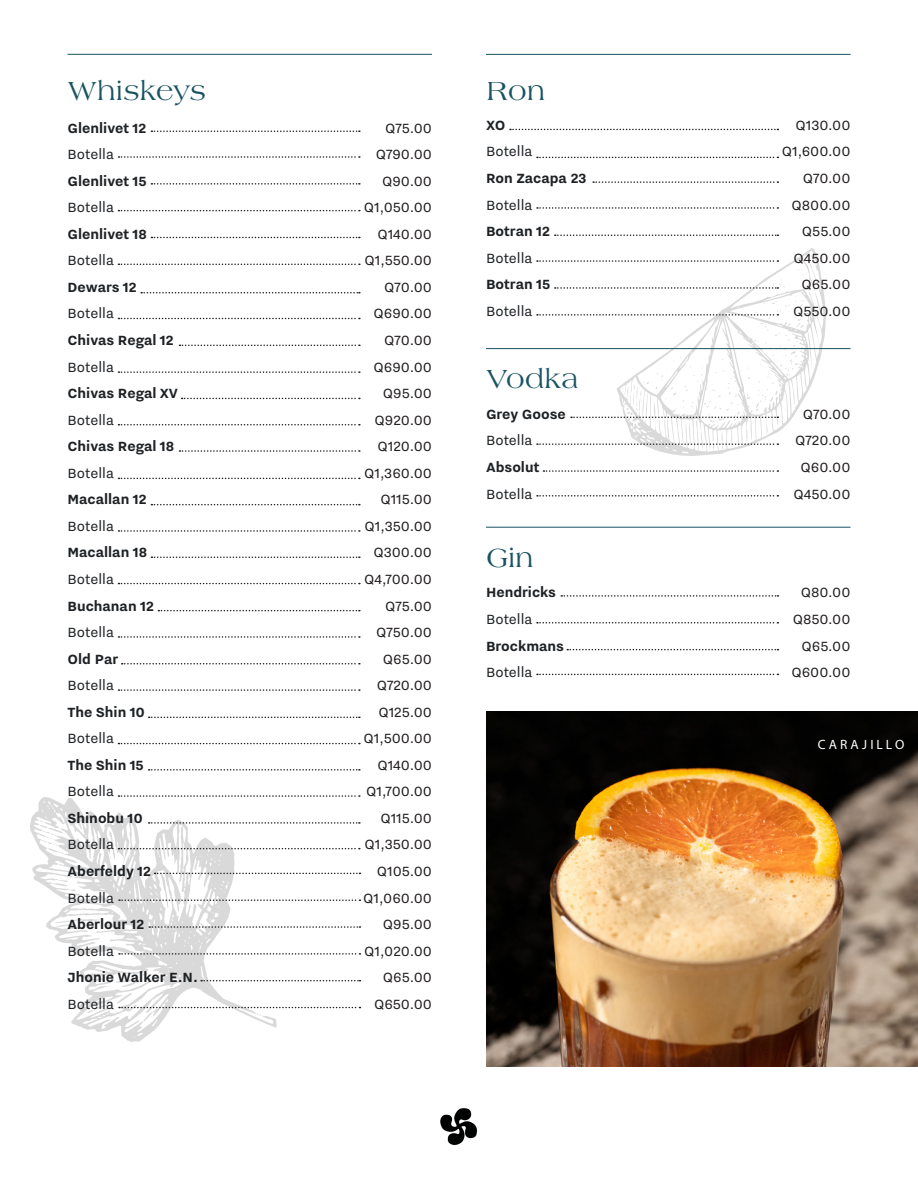
<style>
.page{position:relative;width:918px;height:1188px;background:#fff}
.page>*{position:absolute;margin:0;border:0;box-sizing:border-box;transform-origin:0 0}
.t1{font:27px "Americana TOT";color:#195362}
.t2{font:16.5px "Nitti Grotesk";color:#231f20}
.t3{font:700 16.5px "Nitti Grotesk";color:#1f2225}
.t4{font:16.5px "Nitti Grotesk";color:#1f2225}
.t5{font:13.5px "Myriad Pro";letter-spacing:.225em;color:#fff}
</style>
<div class="page">
<svg style="left:656px;top:248px;width:172px;height:208px"></svg>
<svg style="left:30px;top:797px;width:247px;height:245px"></svg>
<svg style="left:143px;top:970px;width:10px;height:5px"></svg>
<svg style="left:116px;top:974px;width:21px;height:13px"></svg>
<svg style="left:54px;top:919px;width:48px;height:8px"></svg>
<svg style="left:52px;top:880px;width:24px;height:12px"></svg>
<svg style="left:39px;top:820px;width:25px;height:34px"></svg>
<img style="left:438px;top:1106px;width:42px;height:42px;border-radius:21px">
<svg style="left:555px;top:234px;width:223px;height:2px"></svg>
<svg style="left:537px;top:255px;width:278px;height:34px"></svg>
<svg style="left:537px;top:296px;width:271px;height:154px"></svg>
<hr style="left:486px;top:348px;width:364px;height:1px;background:#195362">
<svg style="left:543px;top:470px;width:235px;height:2px"></svg>
<svg style="left:537px;top:495px;width:241px;height:2px"></svg>
<img style="left:487px;top:712px;width:431px;height:354px">
<svg style="left:158px;top:610px;width:202px;height:1px"></svg>
<svg style="left:118px;top:636px;width:242px;height:2px"></svg>
<svg style="left:118px;top:689px;width:242px;height:2px"></svg>
<svg style="left:118px;top:743px;width:242px;height:1px"></svg>
<svg style="left:118px;top:795px;width:242px;height:2px"></svg>
<svg style="left:122px;top:663px;width:238px;height:1px"></svg>
<svg style="left:149px;top:717px;width:211px;height:1px"></svg>
<svg style="left:149px;top:769px;width:211px;height:2px"></svg>
<svg style="left:510px;top:129px;width:268px;height:1px"></svg>
<svg style="left:537px;top:157px;width:241px;height:1px"></svg>
<hr style="left:486px;top:54px;width:364px;height:1px;background:#195362">
<svg style="left:593px;top:181px;width:185px;height:2px"></svg>
<svg style="left:537px;top:207px;width:241px;height:2px"></svg>
<svg style="left:118px;top:318px;width:242px;height:1px"></svg>
<svg style="left:118px;top:371px;width:242px;height:2px"></svg>
<svg style="left:118px;top:424px;width:242px;height:1px"></svg>
<svg style="left:118px;top:478px;width:242px;height:1px"></svg>
<svg style="left:118px;top:530px;width:242px;height:2px"></svg>
<svg style="left:118px;top:583px;width:242px;height:1px"></svg>
<svg style="left:141px;top:292px;width:219px;height:1px"></svg>
<svg style="left:179px;top:345px;width:181px;height:1px"></svg>
<svg style="left:182px;top:398px;width:178px;height:1px"></svg>
<svg style="left:179px;top:450px;width:181px;height:2px"></svg>
<svg style="left:151px;top:504px;width:209px;height:1px"></svg>
<svg style="left:151px;top:557px;width:209px;height:1px"></svg>
<svg style="left:151px;top:130px;width:209px;height:2px"></svg>
<svg style="left:118px;top:156px;width:242px;height:2px"></svg>
<svg style="left:118px;top:210px;width:242px;height:1px"></svg>
<svg style="left:118px;top:264px;width:242px;height:1px"></svg>
<svg style="left:151px;top:183px;width:209px;height:2px"></svg>
<svg style="left:151px;top:237px;width:209px;height:1px"></svg>
<svg style="left:119px;top:953px;width:241px;height:2px"></svg>
<svg style="left:87px;top:993px;width:273px;height:28px"></svg>
<svg style="left:109px;top:822px;width:251px;height:86px"></svg>
<svg style="left:149px;top:922px;width:211px;height:6px"></svg>
<svg style="left:201px;top:980px;width:159px;height:1px"></svg>
<hr style="left:68px;top:54px;width:364px;height:1px;background:#195362">
<svg style="left:561px;top:595px;width:217px;height:2px"></svg>
<svg style="left:537px;top:622px;width:241px;height:2px"></svg>
<hr style="left:486px;top:527px;width:364px;height:1px;background:#195362">
<svg style="left:567px;top:649px;width:211px;height:1px"></svg>
<svg style="left:537px;top:674px;width:241px;height:1px"></svg>
<p class="t1" style="left:68px;top:75px;width:140px">Whiskeys</p>
<p class="t3" style="left:68px;top:118px;width:80px">Glenlivet 12</p>
<p class="t4" style="left:68px;top:145px;width:48px">Botella</p>
<p class="t3" style="left:68px;top:172px;width:81px">Glenlivet 15</p>
<p class="t4" style="left:68px;top:198px;width:48px">Botella</p>
<p class="t3" style="left:68px;top:225px;width:81px">Glenlivet 18</p>
<p class="t4" style="left:68px;top:251px;width:48px">Botella</p>
<p class="t3" style="left:68px;top:278px;width:71px">Dewars 12</p>
<p class="t4" style="left:68px;top:304px;width:48px">Botella</p>
<p class="t3" style="left:68px;top:331px;width:108px">Chivas Regal 12</p>
<p class="t4" style="left:68px;top:357px;width:48px">Botella</p>
<p class="t3" style="left:68px;top:384px;width:112px">Chivas Regal XV</p>
<p class="t4" style="left:68px;top:410px;width:48px">Botella</p>
<p class="t3" style="left:68px;top:437px;width:108px">Chivas Regal 18</p>
<p class="t4" style="left:68px;top:464px;width:48px">Botella</p>
<p class="t3" style="left:68px;top:490px;width:81px">Macallan 12</p>
<p class="t4" style="left:68px;top:517px;width:48px">Botella</p>
<p class="t3" style="left:68px;top:543px;width:81px">Macallan 18</p>
<p class="t4" style="left:68px;top:570px;width:48px">Botella</p>
<p class="t3" style="left:68px;top:596px;width:88px">Buchanan 12</p>
<p class="t4" style="left:68px;top:623px;width:48px">Botella</p>
<p class="t3" style="left:68px;top:649px;width:52px">Old Par</p>
<p class="t4" style="left:68px;top:676px;width:48px">Botella</p>
<p class="t3" style="left:68px;top:703px;width:79px">The Shin 10</p>
<p class="t4" style="left:68px;top:729px;width:48px">Botella</p>
<p class="t3" style="left:68px;top:756px;width:78px">The Shin 15</p>
<p class="t4" style="left:68px;top:782px;width:48px">Botella</p>
<p class="t3" style="left:68px;top:809px;width:77px">Shinobu 10</p>
<p class="t4" style="left:68px;top:835px;width:48px">Botella</p>
<p class="t3" style="left:68px;top:862px;width:85px">Aberfeldy 12</p>
<p class="t4" style="left:68px;top:888px;width:48px">Botella</p>
<p class="t3" style="left:68px;top:915px;width:78px">Aberlour 12</p>
<p class="t4" style="left:68px;top:941px;width:48px">Botella</p>
<p class="t3" style="left:68px;top:968px;width:132px">Jhonie Walker E.N.</p>
<p class="t4" style="left:68px;top:995px;width:48px">Botella</p>
<p class="t2" style="left:385px;top:118px;width:48px">Q75.00</p>
<p class="t2" style="left:376px;top:145px;width:58px">Q790.00</p>
<p class="t2" style="left:382px;top:172px;width:51px">Q90.00</p>
<p class="t2" style="left:364px;top:198px;width:70px">Q1,050.00</p>
<p class="t2" style="left:377px;top:225px;width:56px">Q140.00</p>
<p class="t2" style="left:365px;top:251px;width:69px">Q1,550.00</p>
<p class="t2" style="left:384px;top:278px;width:49px">Q70.00</p>
<p class="t2" style="left:374px;top:304px;width:60px">Q690.00</p>
<p class="t2" style="left:384px;top:331px;width:49px">Q70.00</p>
<p class="t2" style="left:374px;top:357px;width:60px">Q690.00</p>
<p class="t2" style="left:383px;top:384px;width:51px">Q95.00</p>
<p class="t2" style="left:375px;top:410px;width:59px">Q920.00</p>
<p class="t2" style="left:378px;top:437px;width:56px">Q120.00</p>
<p class="t2" style="left:364px;top:464px;width:69px">Q1,360.00</p>
<p class="t2" style="left:380px;top:490px;width:53px">Q115.00</p>
<p class="t2" style="left:365px;top:517px;width:69px">Q1,350.00</p>
<p class="t2" style="left:373px;top:543px;width:60px">Q300.00</p>
<p class="t2" style="left:364px;top:570px;width:70px">Q4,700.00</p>
<p class="t2" style="left:385px;top:596px;width:48px">Q75.00</p>
<p class="t2" style="left:376px;top:623px;width:57px">Q750.00</p>
<p class="t2" style="left:383px;top:649px;width:51px">Q65.00</p>
<p class="t2" style="left:377px;top:676px;width:57px">Q720.00</p>
<p class="t2" style="left:378px;top:703px;width:55px">Q125.00</p>
<p class="t2" style="left:364px;top:729px;width:70px">Q1,500.00</p>
<p class="t2" style="left:377px;top:756px;width:56px">Q140.00</p>
<p class="t2" style="left:366px;top:782px;width:68px">Q1,700.00</p>
<p class="t2" style="left:380px;top:809px;width:53px">Q115.00</p>
<p class="t2" style="left:365px;top:835px;width:69px">Q1,350.00</p>
<p class="t2" style="left:377px;top:862px;width:57px">Q105.00</p>
<p class="t2" style="left:363px;top:888px;width:70px">Q1,060.00</p>
<p class="t2" style="left:383px;top:915px;width:51px">Q95.00</p>
<p class="t2" style="left:364px;top:941px;width:69px">Q1,020.00</p>
<p class="t2" style="left:383px;top:968px;width:51px">Q65.00</p>
<p class="t2" style="left:374px;top:995px;width:59px">Q650.00</p>
<p class="t1" style="left:486px;top:76px;width:61px">Ron</p>
<p class="t3" style="left:486px;top:116px;width:21px">XO</p>
<p class="t4" style="left:486px;top:142px;width:48px">Botella</p>
<p class="t3" style="left:486px;top:169px;width:102px">Ron Zacapa 23</p>
<p class="t4" style="left:486px;top:195px;width:48px">Botella</p>
<p class="t3" style="left:486px;top:222px;width:65px">Botran 12</p>
<p class="t4" style="left:486px;top:249px;width:48px">Botella</p>
<p class="t3" style="left:486px;top:275px;width:66px">Botran 15</p>
<p class="t4" style="left:486px;top:302px;width:48px">Botella</p>
<p class="t1" style="left:486px;top:363px;width:94px">Vodka</p>
<p class="t3" style="left:486px;top:405px;width:81px">Grey Goose</p>
<p class="t4" style="left:486px;top:431px;width:48px">Botella</p>
<p class="t3" style="left:486px;top:458px;width:55px">Absolut</p>
<p class="t4" style="left:486px;top:484px;width:48px">Botella</p>
<p class="t1" style="left:486px;top:542px;width:49px">Gin</p>
<p class="t3" style="left:486px;top:583px;width:72px">Hendricks</p>
<p class="t4" style="left:486px;top:610px;width:48px">Botella</p>
<p class="t3" style="left:486px;top:636px;width:80px">Brockmans</p>
<p class="t4" style="left:486px;top:663px;width:48px">Botella</p>
<p class="t2" style="left:795px;top:116px;width:57px">Q130.00</p>
<p class="t2" style="left:782px;top:142px;width:70px">Q1,600.00</p>
<p class="t2" style="left:803px;top:169px;width:49px">Q70.00</p>
<p class="t2" style="left:792px;top:195px;width:61px">Q800.00</p>
<p class="t2" style="left:802px;top:222px;width:50px">Q55.00</p>
<p class="t2" style="left:793px;top:249px;width:59px">Q450.00</p>
<p class="t2" style="left:801px;top:275px;width:51px">Q65.00</p>
<p class="t2" style="left:793px;top:302px;width:59px">Q550.00</p>
<p class="t2" style="left:803px;top:405px;width:49px">Q70.00</p>
<p class="t2" style="left:795px;top:431px;width:57px">Q720.00</p>
<p class="t2" style="left:801px;top:458px;width:51px">Q60.00</p>
<p class="t2" style="left:793px;top:484px;width:59px">Q450.00</p>
<p class="t2" style="left:801px;top:583px;width:51px">Q80.00</p>
<p class="t2" style="left:793px;top:610px;width:59px">Q850.00</p>
<p class="t2" style="left:801px;top:636px;width:51px">Q65.00</p>
<p class="t2" style="left:791px;top:663px;width:61px">Q600.00</p>
<p class="t5" style="left:818px;top:736px;width:88px">CARAJILLO</p>
</div>
